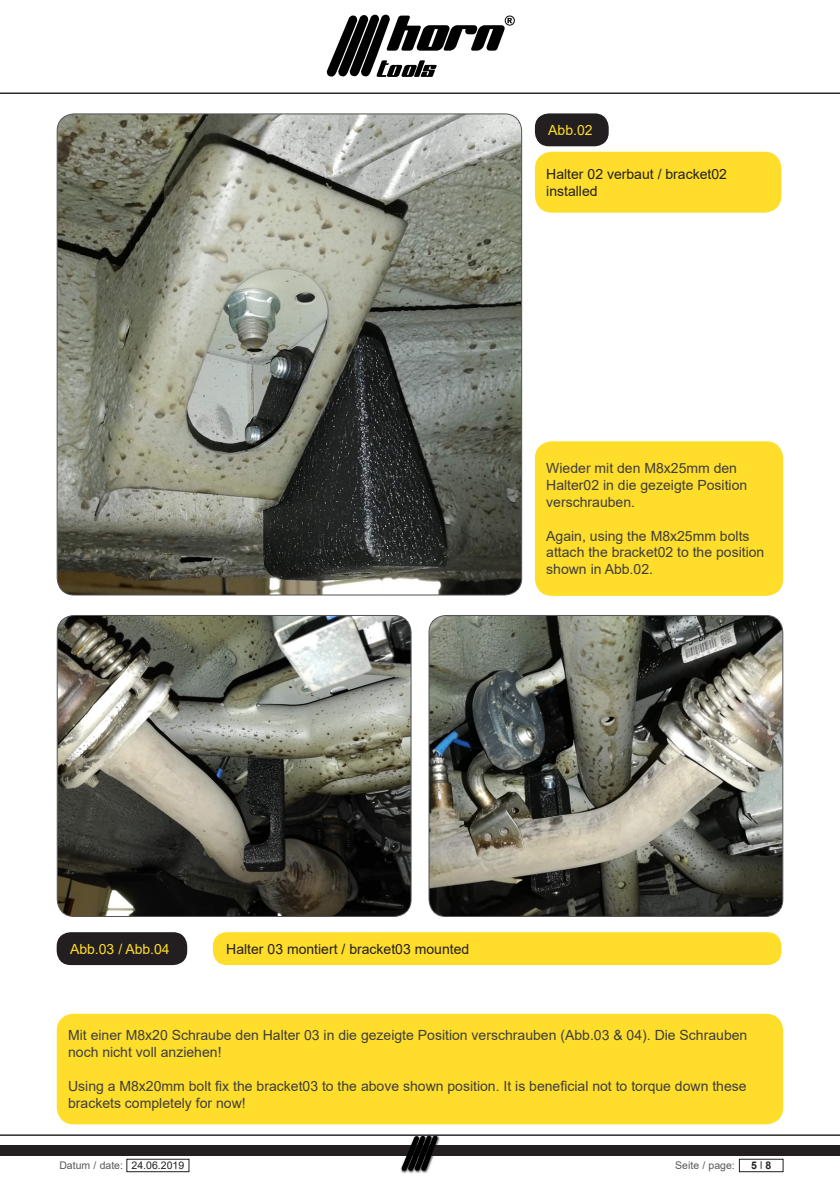
<style>
.page{position:relative;width:840px;height:1191px;background:#fff}
.page>*{position:absolute;margin:0;border:0;box-sizing:border-box;transform-origin:0 0}
.t1{font:14px/16.8px "Arial";color:#3e3e3f}
.t2{font:14px/16.8px "Arial";color:#231f20}
.t3{font:14px "Arial";color:#ffdd2b}
.t4{font:10.4px "Arial";color:#57585a}
.t5{font:700 10.4px "Arial";color:#231f20}
.t6{font:700 8px "Arial";color:#231f20}
.s1{color:#231f20}
.s2{font-size:10.4px}
</style>
<div class="page">
<svg style="left:0;top:18px;width:839px;height:76px"></svg>
<svg style="left:326px;top:14px;width:188px;height:63px"></svg>
<svg style="left:0;top:1134px;width:839px;height:40px"></svg>
<div style="left:0;top:1146px;width:839px;height:10px;background:#231f20"></div>
<div style="left:400px;top:1135px;width:40px;height:38px;background:#231f20;opacity:.75"></div>
<svg style="left:401px;top:1135px;width:36px;height:36px"></svg>
<div style="left:739px;top:1159px;width:43px;height:12px;background:#fff"></div>
<div style="left:738px;top:1159px;width:44px;height:12px;border:1px solid #231f20"></div>
<div style="left:127px;top:1159px;width:62px;height:12px;background:#fff"></div>
<div style="left:127px;top:1159px;width:62px;height:12px;border:1px solid #231f20"></div>
<img style="left:57px;top:114px;width:464px;height:481px">
<div style="left:534px;top:152px;width:247px;height:61px;background:#ffdd2b;border-radius:17px"></div>
<div style="left:534px;top:113px;width:74px;height:33px;background:#231f20;border-radius:14px"></div>
<div style="left:534px;top:441px;width:248px;height:155px;background:#ffdd2b;border-radius:17px"></div>
<img style="left:57px;top:615px;width:354px;height:301px">
<div style="left:57px;top:615px;width:354px;height:302px;border:1px solid #535355;border-radius:17px"></div>
<img style="left:430px;top:615px;width:352px;height:301px">
<div style="left:428px;top:615px;width:354px;height:302px;border:1px solid #535355;border-radius:17px"></div>
<div style="left:213px;top:932px;width:568px;height:33px;background:#ffdd2b;border-radius:14px"></div>
<div style="left:57px;top:932px;width:130px;height:33px;background:#231f20;border-radius:14px"></div>
<div style="left:57px;top:1013px;width:725px;height:111px;background:#ffdd2b;border-radius:17px"></div>
<p class="t3" style="left:548px;top:120px;width:46px">Abb.02</p>
<p class="t2" style="left:546px;top:165px;width:182px">Halter 02 verbaut / bracket02 installed</p>
<p class="t1" style="left:546px;top:460px;width:202px">Wieder mit den M8x25mm den<br>Halter02 in die gezeigte Position verschrauben.</p>
<p class="t1" style="left:546px;top:527px;width:219px">Again, using the M8x25mm bolts attach the bracket02 to the position shown in Abb.02.</p>
<p class="t3" style="left:70px;top:939px;width:101px">Abb.03 / Abb.04</p>
<p class="t2" style="left:226px;top:940px;width:244px">Halter 03 montiert / bracket03 mounted</p>
<p class="t1" style="left:68px;top:1027px;width:680px">Mit einer M8x20 Schraube den Halter 03 in die gezeigte Position verschrauben (Abb.03 &amp; 04). Die Schrauben noch nicht voll anziehen!</p>
<p class="t1" style="left:68px;top:1077px;width:679px">Using a M8x20mm bolt fix the bracket03 to the above shown position. It is beneficial not to torque down these brackets completely for now!</p>
<p class="t4" style="left:59px;top:1158px;width:126px">Datum / date: <span class="s1">24.06.2019</span></p>
<p class="t4" style="left:674px;top:1158px;width:61px">Seite / page:</p>
<p class="t6" style="left:759px;top:1158px;width:13px">| <span class="s2">8</span></p>
<p class="t5" style="left:750px;top:1158px;width:7px">5</p>
</div>
